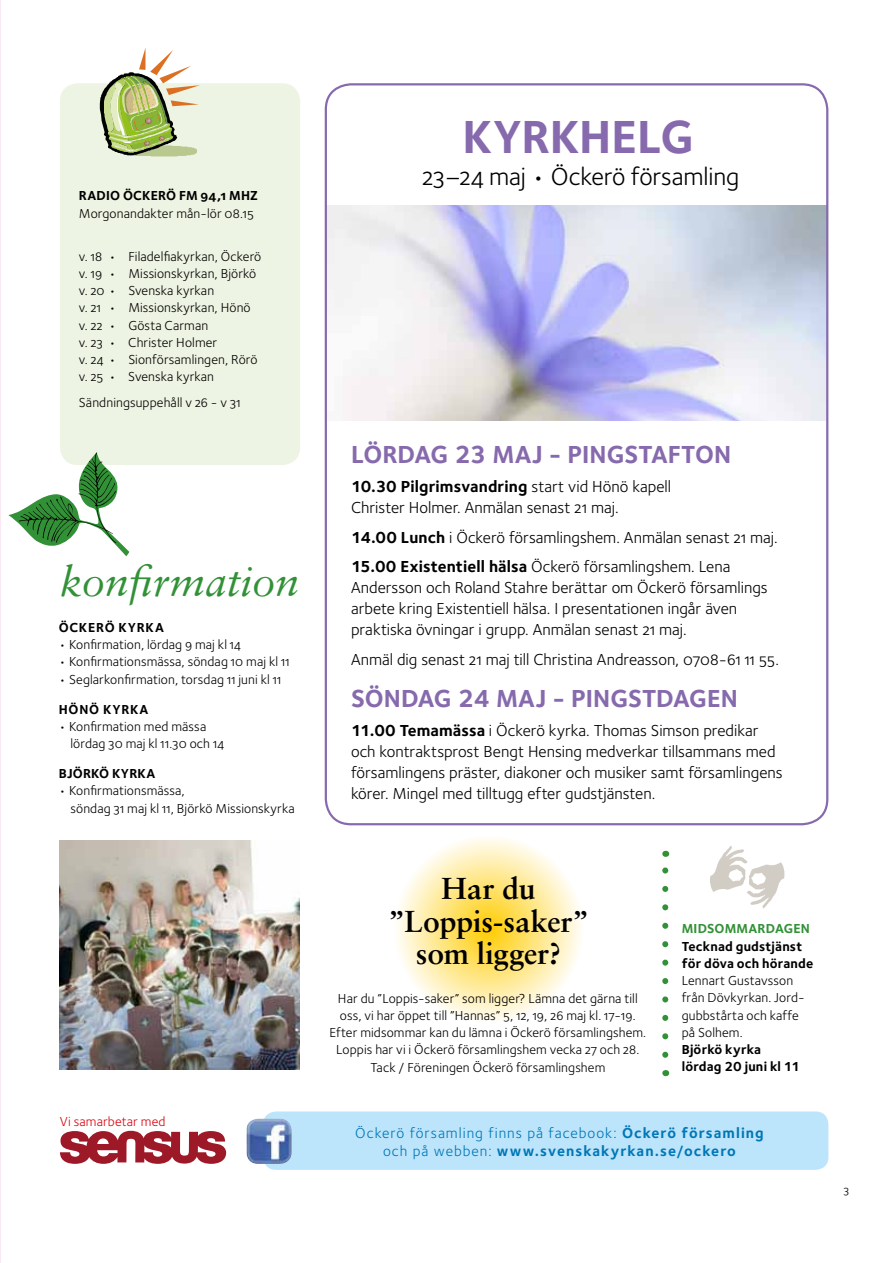
<style>
.page{position:relative;width:893px;height:1263px;background:#fff}
.page>*{position:absolute;margin:0;border:0;box-sizing:border-box;transform-origin:0 0}
.t1{font:48px "Foundry Sterling Bold OSF";color:#866aad}
.t2{font:italic 42px "Sabon LT Std";color:#329137}
.t3{font:700 30.3px/32.2px "Sabon LT Std";letter-spacing:-.005em;color:#000;text-align:center}
.t4{font:700 25.5px "Foundry Sterling";letter-spacing:.005em;color:#866aad}
.t5{font:25.5px "Foundry Sterling Book OSF";letter-spacing:-.005em;color:#000}
.t6{font:16.5px/21px "Foundry Sterling Book OSF";color:#000}
.t7{font:700 16.5px "Foundry Sterling";letter-spacing:.005em;color:#000}
.t8{font:15px "Foundry Sterling Book OSF";letter-spacing:.065em;color:#0077b7}
.t9{font:15px "Foundry Sterling Bold OSF";letter-spacing:.07em;color:#0077b7}
.t10{font:13.5px/17.2px "Foundry Sterling Book OSF";letter-spacing:.01em;color:#000}
.t11{font:700 13.5px/17.2px "Foundry Sterling";letter-spacing:.015em;color:#000}
.t12{font:13.5px "Foundry Sterling Bold OSF";letter-spacing:.035em;color:#000}
.t13{font:13.5px "Foundry Sterling Book OSF";letter-spacing:.01em;color:#da020e}
.t14{font:700 13.5px "Foundry Sterling";letter-spacing:.06em;color:#329137}
.t15{font:12px "Foundry Sterling Book OSF";color:#000}
.s1{font-family:"Foundry Sterling Book OSF";font-weight:400}
.s2{font-family:"Foundry Sterling";font-weight:700}
.s3{font-family:"Foundry Sterling Book OSF"}
</style>
<div class="page">
<hr style="left:0;top:0;width:1px;height:1263px;background:#fce8f2">
<div style="left:263px;top:1111px;width:565px;height:59px;background:#bce4fa;border-radius:13px"></div>
<img style="left:246px;top:1119px;width:46px;height:45px">
<svg style="left:60px;top:1131px;width:166px;height:33px"></svg>
<svg style="left:394px;top:836px;width:189px;height:186px;background:#ffeca6"></svg>
<div style="left:60px;top:83px;width:240px;height:382px;background:#eef4e3;border-radius:18px"></div>
<svg style="left:100px;top:48px;width:100px;height:108px"></svg>
<img style="left:328px;top:205px;width:497px;height:215px">
<img style="left:710px;top:846px;width:75px;height:62px">
<svg style="left:662px;top:867px;width:6px;height:188px"></svg>
<img style="left:60px;top:840px;width:240px;height:230px">
<svg style="left:8px;top:452px;width:121px;height:104px"></svg>
<p class="t12" style="left:79px;top:186px;width:9px">RADI</p>
<p class="t12" style="left:110px;top:186px;width:149px">O Öckerö FM 94,1 Mhz</p>
<p class="t10" style="left:79px;top:204px;width:176px">Morgonandakter mån-lör 08.15</p>
<p class="t10" style="left:79px;top:247px;width:184px">v. 18 • Filadelfiakyrkan, Öckerö v. 19 • Missionskyrkan, Björkö v. 20 • Svenska kyrkan<br>v. 21 • Missionskyrkan, Hönö v. 22 • Gösta Carman<br>v. 23 • Christer Holmer<br>v. 24 • Sionförsamlingen, Rörö v. 25 • Svenska kyrkan</p>
<p class="t10" style="left:79px;top:394px;width:163px">Sändningsuppehåll v 26 - v 31</p>
<h2 class="t2" style="left:60px;top:557px;width:240px">konfirmation</h2>
<p class="t12" style="left:59px;top:618px;width:107px">Öckerö kyrka</p>
<p class="t10" style="left:59px;top:636px;width:184px">• Konfirmation, lördag 9 maj kl 14</p>
<p class="t10" style="left:59px;top:653px;width:232px">• Konfirmationsmässa, söndag 10 maj kl 11</p>
<p class="t10" style="left:59px;top:670px;width:224px">• Seglarkonfirmation, torsdag 11 juni kl 11</p>
<p class="t12" style="left:59px;top:700px;width:91px">Hönö kyrka</p>
<p class="t10" style="left:70px;top:717px;width:155px;text-indent:-12px">• Konfirmation med mässa lördag 30 maj kl 11.30 och 14</p>
<p class="t12" style="left:59px;top:764px;width:98px">Björkö kyrka</p>
<p class="t10" style="left:70px;top:782px;width:226px;text-indent:-12px">• Konfirmationsmässa,<br>söndag 31 maj kl 11, Björkö Missionskyrka</p>
<p class="t13" style="left:60px;top:1111px;width:107px">Vi samarbetar med</p>
<h1 class="t1" style="left:462px;top:103px;width:176px">KYRKHELG</h1>
<h3 class="t5" style="left:422px;top:158px;width:318px">23–24 maj • Öckerö församling</h3>
<h3 class="t4" style="left:351px;top:436px;width:362px">LÖRDAG 23 MAJ - PINGSTAFTON</h3>
<p class="t7" style="left:351px;top:475px;width:322px">10.30 Pilgrimsvandring <span class="s1">start vid Hönö kapell</span></p>
<p class="t6" style="left:351px;top:492px;width:428px;line-height:29.5px">Christer Holmer. Anmälan senast 21 maj.<br><span class="s2">14.00 Lunch</span> i Öckerö församlingshem. Anmälan senast 21 maj.<br><span class="s2">15.00 Existentiell hälsa</span> Öckerö församlingshem. Lena</p>
<p class="t6" style="left:351px;top:576px;width:418px">Andersson och Roland Stahre berättar om Öckerö församlings arbete kring Existentiell hälsa. I presentationen ingår även praktiska övningar i grupp. Anmälan senast 21 maj.</p>
<p class="t6" style="left:351px;top:648px;width:430px">Anmäl dig senast 21 maj till Christina Andreasson, 0708-61 11 55.</p>
<h3 class="t4" style="left:351px;top:680px;width:385px">SÖNDAG 24 MAJ - PINGSTDAG EN</h3>
<p class="t6" style="left:351px;top:720px;width:433px"><span class="s2">11.00 Temamässa</span> i Öckerö kyrka. Thomas Simson predikar och kontraktsprost Bengt Hensing medverkar tillsammans med församlingens präster, diakoner och musiker samt församlingens körer. Mingel med tilltugg efter gudstjänsten.</p>
<h3 class="t3" style="left:388px;top:872px;width:202px">Har du ”Loppis-saker” som ligger?</h3>
<p class="t10" style="left:329px;top:989px;width:318px;text-align:center">Har du ”Loppis-saker” som ligger? Lämna det gärna till oss, vi har öppet till ”Hannas” 5, 12, 19, 26 maj kl. 17-19.<br>Efter midsommar kan du lämna i Öckerö församlingshem.<br>Loppis har vi i Öckerö församlingshem vecka 27 och 28.<br>Tack / Föreningen Öckerö församlingshem</p>
<p class="t14" style="left:682px;top:919px;width:130px">Midsommardagen</p>
<p class="t11" style="left:682px;top:937px;width:133px">Tecknad gudstjänst för döva och hörande</p>
<p class="t10" style="left:682px;top:971px;width:124px">Lennart Gustavsson från Dövkyrkan. Jord&shy;gubbstårta och kaffe på Solhem.</p>
<p class="t11" style="left:682px;top:1041px;width:120px">Björkö kyrka lördag 20 juni kl 11</p>
<p class="t8" style="left:355px;top:1122px;width:410px">Öckerö församling finns på facebook: <span class="s2">Öckerö församling</span></p>
<p class="t9" style="left:383px;top:1140px;width:354px"><span class="s3">och på webben:</span> www.svenskakyrkan.se/ockero</p>
<p class="t15" style="left:844px;top:1181px;width:7px">3</p>
</div>
